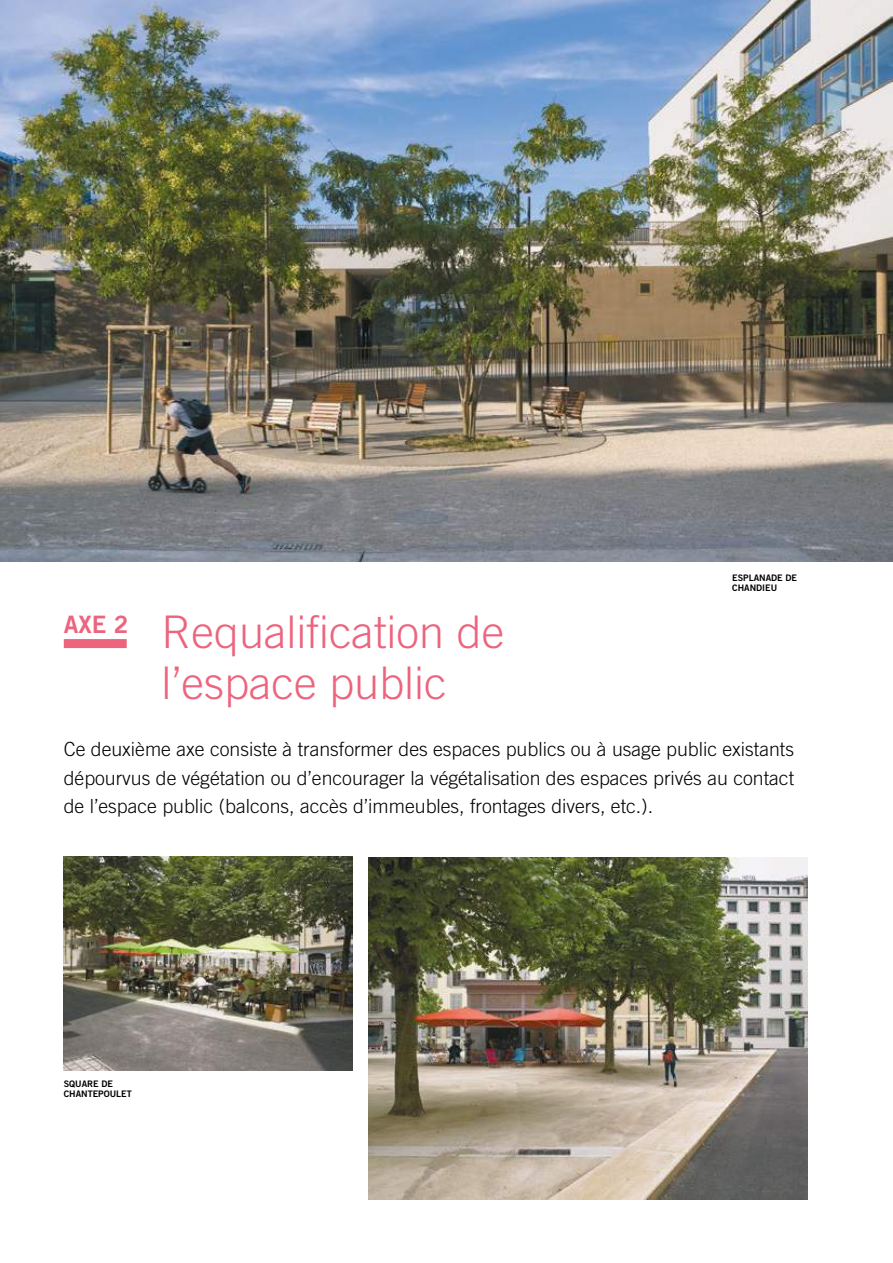
<style>
.page{position:relative;width:893px;height:1263px;background:#fff}
.page>*{position:absolute;margin:0;border:0;box-sizing:border-box;transform-origin:0 0}
.t1{font:300 45px/51px "Trade Gothic LT Std";color:#ec647d}
.t2{font:24px "Trade Gothic LT Std Bd 2";color:#ec647d}
.t3{font:300 19.5px/28.5px "Trade Gothic LT Std";color:#000;text-align:justify}
.t4{font:9px/10.8px "Trade Gothic LT Std Bd 2";color:#000}
</style>
<div class="page">
<img style="left:0;top:0;width:893px;height:561px">
<img style="left:368px;top:857px;width:440px;height:343px">
<img style="left:64px;top:857px;width:289px;height:213px">
<div style="left:64px;top:639px;width:63px;height:9px;background:#ec647d"></div>
<p class="t4" style="left:732px;top:572px;width:66px">ESPLANADE DE<br>CHANDIEU</p>
<h1 class="t1" style="left:162px;top:606px;width:344px">Requalification de l’espace public</h1>
<p class="t3" style="left:64px;top:735px;width:732px">Ce deuxième axe consiste à transformer des espaces publics ou à usage public existants dépourvus de végétation ou d’encourager la végétalisation des espaces privés au contact de l’espace public (balcons, accès d’immeubles, frontages divers, etc.).</p>
<p class="t2" style="left:64px;top:609px;width:66px">AXE 2</p>
<p class="t4" style="left:64px;top:1078px;width:70px">SQUARE DE<br>CHANTEPOULET</p>
</div>
